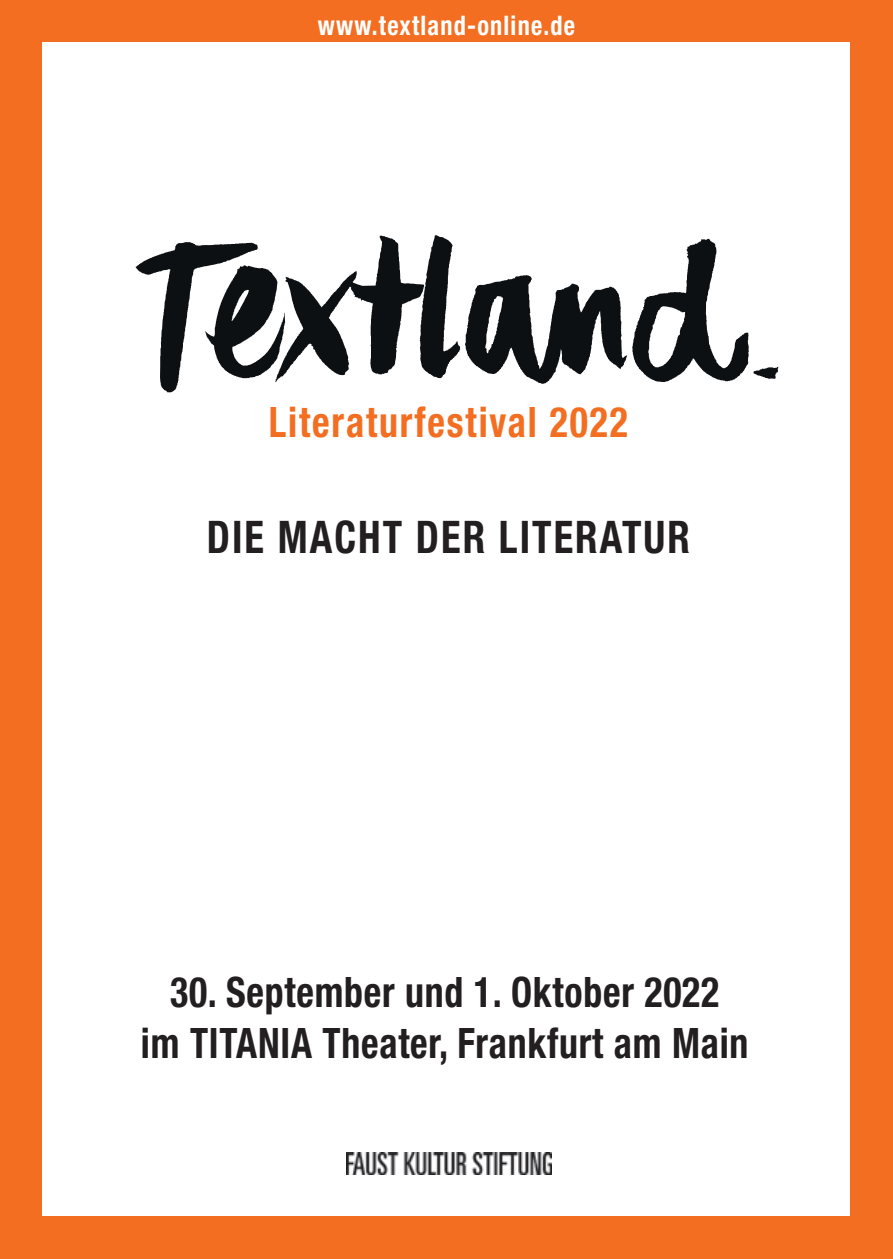
<style>
.page{position:relative;width:893px;height:1259px;background:#f36e21}
.page>*{position:absolute;margin:0;border:0;box-sizing:border-box;transform-origin:0 0}
.t1{font:700 condensed 45px "Helvetica Neue LT Std";letter-spacing:.05em;color:#231f20;scale:.9 1}
.t2{font:700 condensed 42px/51px "Helvetica Neue LT Std";letter-spacing:.02em;color:#231f20;text-align:center;scale:.9 1}
.t3{font:700 condensed 42px "Helvetica Neue LT Std";letter-spacing:.05em;color:#f36e21;scale:.9 1}
.t4{font:700 condensed 27px "Helvetica Neue LT Std";letter-spacing:.05em;color:#fff;scale:.9 1}
</style>
<div class="page">
<div style="left:43px;top:43px;width:807px;height:1173px;background:#fff"></div>
<svg style="left:136px;top:235px;width:642px;height:157px"></svg>
<img style="left:346px;top:1153px;width:206px;height:21px">
<p class="t4" style="left:318px;top:16px;width:287px">www.textland-online.de</p>
<p class="t3" style="left:269px;top:407px;width:401px">Literaturfestival 2022</p>
<p class="t1" style="left:207px;top:521px;width:538px">DIE MACHT DER LITERATUR</p>
<p class="t2" style="left:141px;top:970px;width:677px">30. September und 1. Oktober 2022<br>im TITANIA Theater, Frankfurt am Main</p>
</div>
